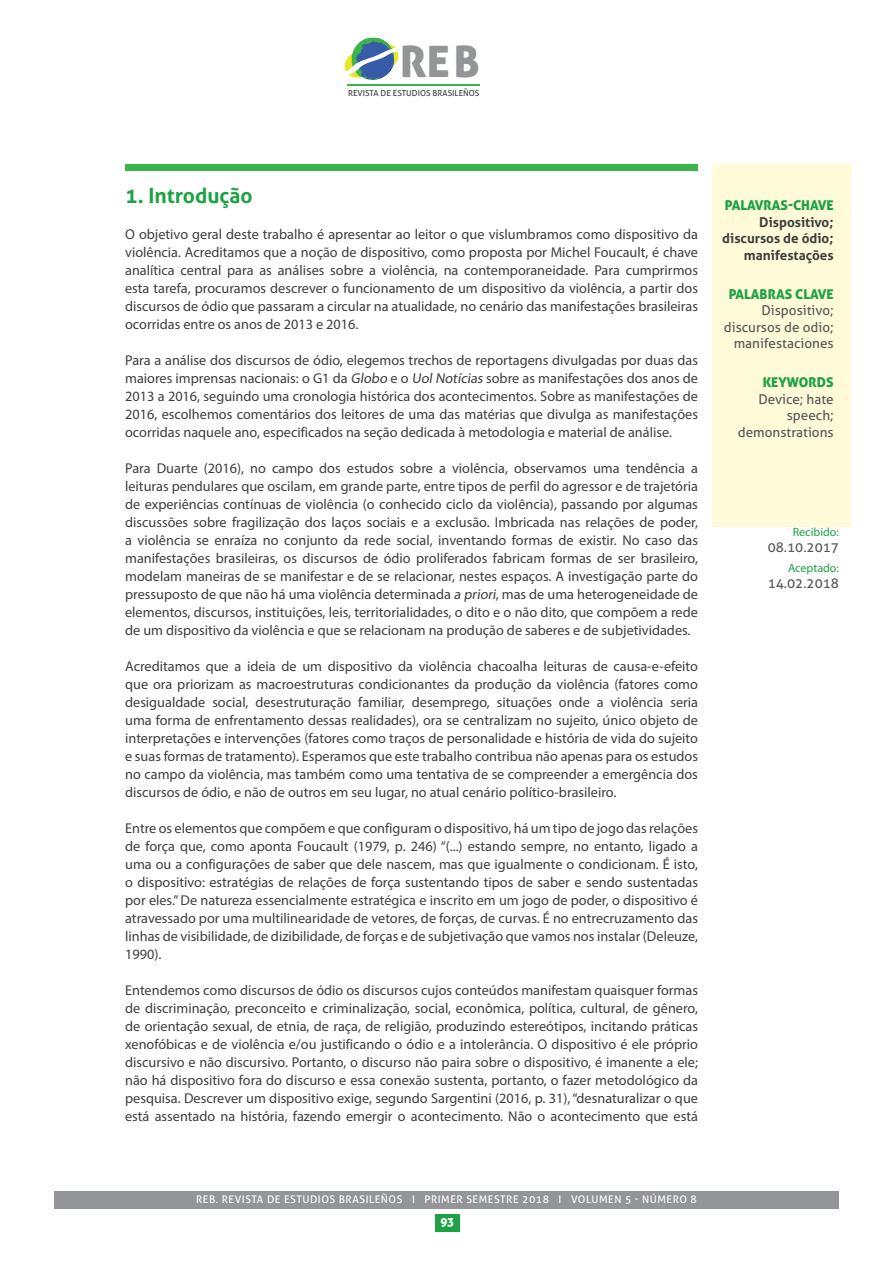
<style>
.page{position:relative;width:893px;height:1263px;background:#fff}
.page>*{position:absolute;margin:0;border:0;box-sizing:border-box;transform-origin:0 0}
.t1{font:43.35px "Aller Display";color:#939598}
.t2{font:700 21px "Aller";color:#1fa245}
.t3{font:14.25px/18px "Myriad Pro";color:#3e3e3f;text-align:justify}
.body{font:13.5px/16.5px "Aller";color:#57585a;text-align:right}
.t4{font:700 13.5px/16.5px "Aller";color:#3e3e3f;text-align:right}
.t5{font:13.5px "Aller Display";color:#1fa245}
.body-2{font:12px "Myriad Pro";color:#1fa245}
.t6{font:12px "Aller Display";color:#fff}
.t7{font:10.5px "Aller";letter-spacing:.05em;color:#fff}
.t8{font:8.4px "Aller";color:#3e3e3f}
</style>
<div class="page">
<img style="left:347px;top:37px;width:88px;height:49px">
<img style="left:352px;top:38px;width:41px;height:42px">
<svg style="left:344px;top:42px;width:59px;height:37px"></svg>
<hr style="left:347px;top:84px;width:133px;height:1px;background:#3ab54a">
<div style="left:54px;top:1191px;width:785px;height:18px;background:#939598"></div>
<div style="left:435px;top:1214px;width:24px;height:17px;background:#1fa245"></div>
<div style="left:125px;top:164px;width:573px;height:6px;background:#3ab54a"></div>
<div style="left:712px;top:164px;width:139px;height:362px;background:#fffbd9"></div>
<h1 class="t1" style="left:400px;top:34px;width:81px">REB</h1>
<p class="t8" style="left:348px;top:87px;width:133px">REVISTA DE ESTUDIOS BRASILEÑOS</p>
<p class="t2" style="left:125px;top:183px;width:129px">1. Introdução</p>
<p class="t3" style="left:125px;top:225px;width:574px">O objetivo geral deste trabalho é apresentar ao leitor o que vislumbramos como dispositivo da violência. Acreditamos que a noção de dispositivo, como proposta por Michel Foucault, é chave analítica central para as análises sobre a violência, na contemporaneidade. Para cumprirmos esta tarefa, procuramos descrever o funcionamento de um dispositivo da violência, a partir dos discursos de ódio que passaram a circular na atualidade, no cenário das manifestações brasileiras ocorridas entre os anos de 2013 e 2016.</p>
<p class="t3" style="left:125px;top:351px;width:574px">Para a análise dos discursos de ódio, elegemos trechos de reportagens divulgadas por duas das maiores imprensas nacionais: o G1 da Globo e o UolNotícias sobre as manifestações dos anos de 2013 a 2016, seguindo uma cronologia histórica dos acontecimentos. Sobre as manifestações de 2016, escolhemos comentários dos leitores de uma das matérias que divulga as manifestações ocorridas naquele ano, especificados na seção dedicada à metodologia e material de análise.</p>
<p class="t3" style="left:125px;top:459px;width:574px">Para Duarte (2016), no campo dos estudos sobre a violência, observamos uma tendência a leituras pendulares que oscilam, em grande parte, entre tipos de perfil do agressor e de trajetória de experiências contínuas de violência (o conhecido ciclo da violência), passando por algumas discussões sobre fragilização dos laços sociais e a exclusão. Imbricada nas relações de poder, a violência se enraíza no conjunto da rede social, inventando formas de existir. No caso das manifestações brasileiras, os discursos de ódio proliferados fabricam formas de ser brasileiro, modelam maneiras de se manifestar e de se relacionar, nestes espaços. A investigação parte do pressuposto de que não há uma violência determinada a priori, mas de uma heterogeneidade de elementos, discursos, instituições, leis, territorialidades, o dito e o não dito, que compõem a rede de um dispositivo da violência e que se relacionam na produção de saberes e de subjetividades.</p>
<p class="t3" style="left:125px;top:657px;width:574px">Acreditamos que a ideia de um dispositivo da violência chacoalha leituras de causa-e-efeito que ora priorizam as macroestruturas condicionantes da produção da violência (fatores como desigualdade social, desestruturação familiar, desemprego, situações onde a violência seria uma forma de enfrentamento dessas realidades), ora se centralizam no sujeito, único objeto de interpretações e intervenções (fatores como traços de personalidade e história de vida do sujeito e suas formas de tratamento). Esperamos que este trabalho contribua não apenas para os estudos no campo da violência, mas também como uma tentativa de se compreender a emergência dos discursos de ódio, e não de outros em seu lugar, no atual cenário político-brasileiro.</p>
<p class="t3" style="left:125px;top:819px;width:574px">Entre os elementos que compõem e que configuram o dispositivo, há um tipo de jogo das relações de força que, como aponta Foucault (1979, p. 246) “(...) estando sempre, no entanto, ligado a uma ou a configurações de saber que dele nascem, mas que igualmente o condicionam. É isto, o dispositivo: estratégias de relações de força sustentando tipos de saber e sendo sustentadas por eles.” De natureza essencialmente estratégica e inscrito em um jogo de poder, o dispositivo é atravessado por uma multilinearidade de vetores, de forças, de curvas. É no entrecruzamento das linhas de visibilidade, de dizibilidade, de forças e de subjetivação que vamos nos instalar (Deleuze, 1990).</p>
<p class="t3" style="left:125px;top:981px;width:574px">Entendemos como discursos de ódio os discursos cujos conteúdos manifestam quaisquer formas de discriminação, preconceito e criminalização, social, econômica, política, cultural, de gênero, de orientação sexual, de etnia, de raça, de religião, produzindo estereótipos, incitando práticas xenofóbicas e de violência e/ou justificando o ódio e a intolerância. O dispositivo é ele próprio discursivo e não discursivo. Portanto, o discurso não paira sobre o dispositivo, é imanente a ele; não há dispositivo fora do discurso e essa conexão sustenta, portanto, o fazer metodológico da pesquisa. Descrever um dispositivo exige, segundo Sargentini (2016, p. 31), “desnaturalizar o que está assentado na história, fazendo emergir o acontecimento. Não o acontecimento que está</p>
<p class="t5" style="left:725px;top:197px;width:110px">PALAVRAS-CHAVE</p>
<p class="t4" style="left:722px;top:214px;width:113px">Dispositivo; discursos de ódio; manifestações</p>
<p class="t5" style="left:729px;top:285px;width:106px">PALABRAS CLAVE</p>
<p class="body" style="left:724px;top:302px;width:111px">Dispositivo; discursos de odio; manifestaciones</p>
<p class="t5" style="left:763px;top:374px;width:72px">KEYWORDS</p>
<p class="body" style="left:738px;top:391px;width:97px">Device; hate speech; demonstrations</p>
<p class="body-2" style="left:793px;top:524px;width:48px">Recibido:</p>
<p class="body" style="left:768px;top:539px;width:73px">08.10.2017</p>
<p class="body-2" style="left:788px;top:560px;width:52px">Aceptado:</p>
<p class="body" style="left:768px;top:575px;width:73px">14.02.2018</p>
<p class="t7" style="left:196px;top:1193px;width:502px">REB. REVISTA DE ESTUDIOS BRASILEÑOS I PRIMER SEMESTRE 2018 I VOLUMEN 5 - NÚMERO 8</p>
<p class="t6" style="left:441px;top:1214px;width:15px">93</p>
<p class="t7" style="left:691px;top:1193px;width:8px">9</p>
</div>
